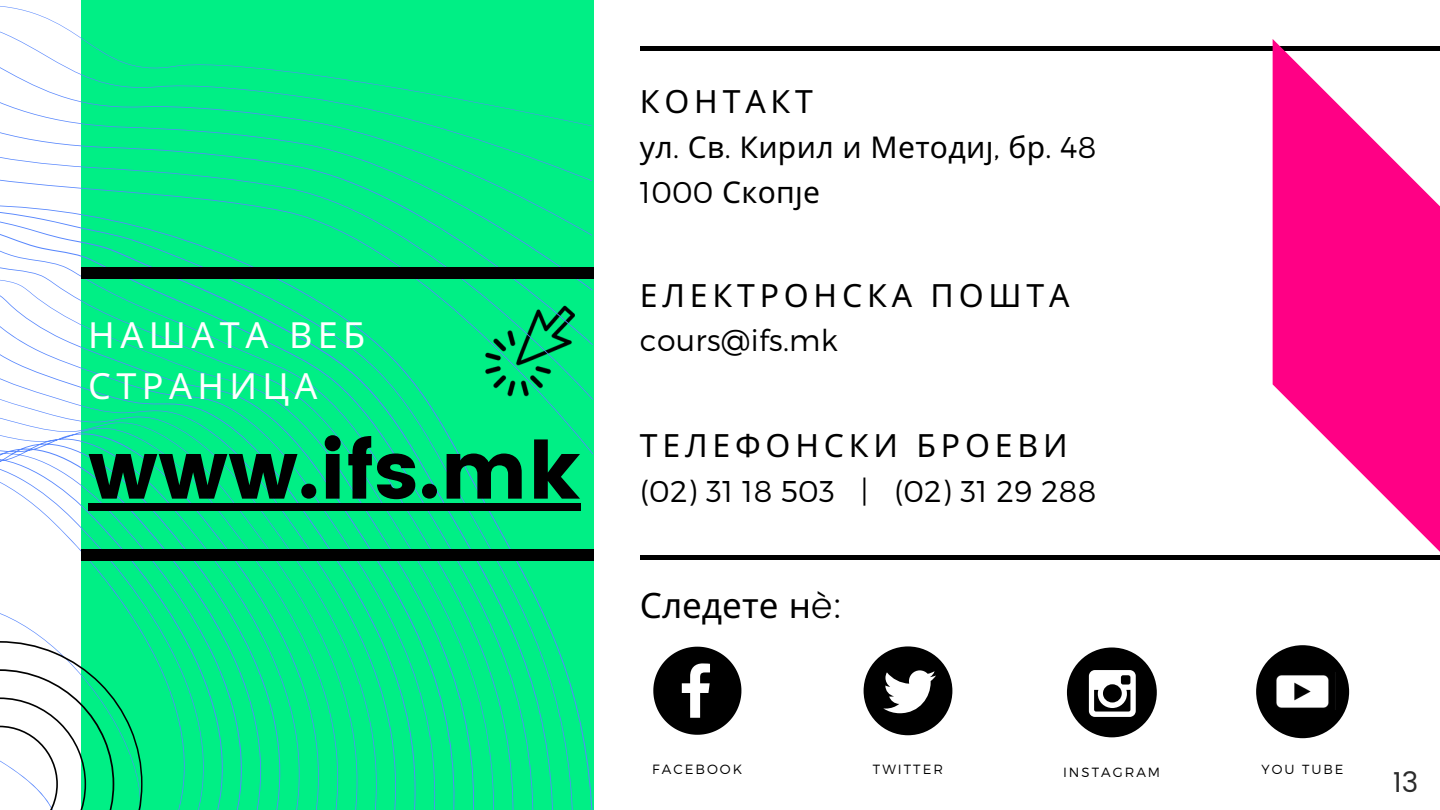
<style>
.page{position:relative;width:1440px;height:810px;background:#fff}
.page>*{position:absolute;margin:0;border:0;box-sizing:border-box;transform-origin:0 0}
.t1{font:80px "Poppins";letter-spacing:.01em;color:#000}
.t2{font:36px/50.2px "Noto Sans";letter-spacing:.15em;color:#fff}
.t3{font:35px "Noto Sans";color:#000}
.t4{font:32px "Noto Sans";letter-spacing:.15em;color:#000}
.t5{font:30px/45px "Noto Sans";letter-spacing:.01em;color:#000}
.t6{font:300 30px "Montserrat";letter-spacing:.01em;color:#000}
.t7{font:28px "Poppins";color:#2b2b2b}
.t8{font:300 13.4px "Montserrat";letter-spacing:.15em;color:#000}
.t9{font:300 13.3px "Montserrat";letter-spacing:.15em;color:#000}
.t10{font:300 13.2px "Montserrat";letter-spacing:.15em;color:#000}
.s1{font-family:"Montserrat";font-weight:300}
.s2{font-family:"Poppins";font-weight:300}
</style>
<div class="page">
<hr style="left:640px;top:555px;width:800px;height:4px;background:#000">
<div style="left:640px;top:46px;width:800px;height:5px;background:#000"></div>
<svg style="left:653px;top:647px;width:88px;height:88px"></svg>
<div style="left:864px;top:646px;width:88px;height:89px;background:#000;border-radius:50%"></div>
<svg style="left:883px;top:670px;width:53px;height:43px"></svg>
<div style="left:1067px;top:648px;width:90px;height:89px;background:#000;border-radius:50%"></div>
<svg style="left:1089px;top:670px;width:47px;height:47px"></svg>
<div style="left:1256px;top:645px;width:93px;height:93px;background:#000;border-radius:50%"></div>
<img style="left:1276px;top:659px;width:60px;height:66px">
<svg style="left:0;top:0;width:593px;height:810px;background:#1feb95"></svg>
<div style="left:88px;top:503px;width:493px;height:8px;background:#000"></div>
<div style="left:81px;top:549px;width:512px;height:11px;background:#000"></div>
<div style="left:81px;top:267px;width:512px;height:11px;background:#000"></div>
<svg style="left:0;top:641px;width:143px;height:169px"></svg>
<svg style="left:1273px;top:39px;width:167px;height:513px;fill:#ff0085"></svg>
<p class="t2" style="left:88px;top:309px;width:279px">НАШАТА ВЕБ<br>СТРАНИЦА</p>
<h1 class="t1" style="left:88px;top:424px;width:494px">www.ifs.mk</h1>
<p class="t4" style="left:640px;top:79px;width:175px">КОНТАКТ</p>
<p class="t5" style="left:640px;top:124px;width:458px">ул<span class="s1">.</span> Св<span class="s1">.</span> Кирил и Методиј<span class="s1">,</span> бр<span class="s1">. 48<br>1000</span> Скопје</p>
<p class="t4" style="left:640px;top:272px;width:431px">ЕЛЕКТРОНСКА ПОШТА</p>
<p class="t6" style="left:640px;top:321px;width:200px">cours@ifs.mk</p>
<p class="t4" style="left:640px;top:423px;width:429px">ТЕЛЕФОНСКИ БРОЕВИ</p>
<p class="t6" style="left:640px;top:472px;width:458px">(02) 31 18 503 | (02) 31 29 288</p>
<p class="t3" style="left:640px;top:580px;width:204px">Следете н<span class="s2">è:</span></p>
<p class="t8" style="left:652px;top:761px;width:91px">FACEBOOK</p>
<p class="t9" style="left:873px;top:761px;width:72px">TWITTER</p>
<p class="t9" style="left:1063px;top:763px;width:99px">INSTAGRAM</p>
<p class="t10" style="left:1262px;top:760px;width:83px">YOU TUBE</p>
<p class="t7" style="left:1393px;top:766px;width:27px">13</p>
</div>
